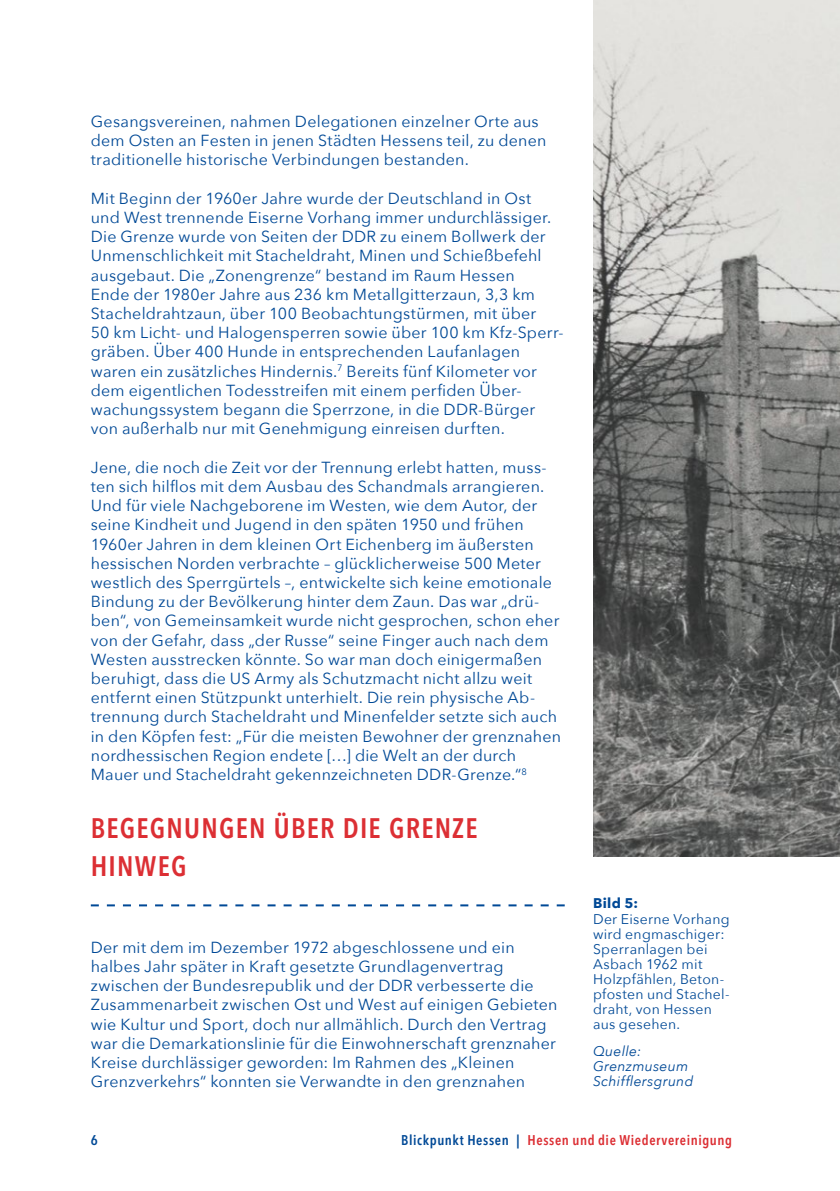
<style>
.page{position:relative;width:840px;height:1191px;background:#fff}
.page>*{position:absolute;margin:0;border:0;box-sizing:border-box;transform-origin:0 0}
.t1{font:600 condensed 28px/38.4px "Avenir Next LT Pro";letter-spacing:.045em;color:#dc2f34}
.t2{font:16px/19.2px "Avenir Next";letter-spacing:.015em;color:#004996}
.t3{font:14px/15.2px "Avenir Next";letter-spacing:.02em;color:#004996}
.t4{font:600 condensed 14px "Avenir Next LT Pro";letter-spacing:.045em;color:#dc2f34}
.t5{font:italic 14px/15.2px "Avenir Next";letter-spacing:.02em;color:#004996}
.t6{font:700 14px "Avenir Next";color:#004996}
.t7{font:600 condensed 14px "Avenir Next LT Pro";color:#004996}
.s1{color:#004996}
</style>
<div class="page">
<svg style="left:91px;top:904px;width:473px;height:2px"></svg>
<img style="left:593px;top:0;width:246px;height:857px">
<p class="t2" style="left:91px;top:111px;width:457px">Gesangsvereinen, nahmen Delegationen einzelner Orte aus dem Osten an Festen in jenen Städten Hessens teil, zu denen traditionelle historische Verbindungen bestanden.</p>
<p class="t2" style="left:91px;top:188px;width:474px">Mit Beginn der 1960er Jahre wurde der Deutschland in Ost und West trennende Eiserne Vorhang immer undurchlässiger.<br>Die Grenze wurde von Seiten der DDR zu einem Bollwerk der Unmenschlichkeit mit Stacheldraht, Minen und Schießbefehl ausgebaut. Die „Zonengrenze“ bestand im Raum Hessen<br>Ende der 1980er Jahre aus 236 km Metallgitterzaun, 3,3 km Stacheldrahtzaun, über 100 Beobachtungstürmen, mit über<br>50 km Licht- und Halogensperren sowie über 100 km Kfz-Sperr&shy;gräben. Über 400 Hunde in entsprechenden Laufanlagen waren ein zusätzliches Hindernis.<sup>7</sup> Bereits fünf Kilometer vor dem eigentlichen Todesstreifen mit einem perfiden Über&shy;wachungssystem begann die Sperrzone, in die DDR-Bürger von außerhalb nur mit Genehmigung einreisen durften.</p>
<p class="t2" style="left:91px;top:457px;width:471px">Jene, die noch die Zeit vor der Trennung erlebt hatten, muss&shy;ten sich hilflos mit dem Ausbau des Schandmals arrangieren.<br>Und für viele Nachgeborene im Westen, wie dem Autor, der seine Kindheit und Jugend in den späten 1950 und frühen 1960er Jahren in dem kleinen Ort Eichenberg im äußersten hessischen Norden verbrachte – glücklicherweise 500 Meter westlich des Sperrgürtels –, entwickelte sich keine emotionale Bindung zu der Bevölkerung hinter dem Zaun. Das war „drü&shy;ben“, von Gemeinsamkeit wurde nicht gesprochen, schon eher von der Gefahr, dass „der Russe“ seine Finger auch nach dem Westen ausstrecken könnte. So war man doch einigermaßen beruhigt, dass die US Army als Schutzmacht nicht allzu weit entfernt einen Stützpunkt unterhielt. Die rein physische Ab&shy;trennung durch Stacheldraht und Minenfelder setzte sich auch in den Köpfen fest: „Für die meisten Bewohner der grenznahen nordhessischen Region endete […] die Welt an der durch Mauer und Stacheldraht gekennzeichneten DDR-Grenze.“<sup>8</sup></p>
<h1 class="t1" style="left:91px;top:808px;width:388px">BEGEGNUNGEN ÜBER DIE GRENZE<br>HINWEG</h1>
<p class="t2" style="left:91px;top:937px;width:468px">Der mit dem im Dezember 1972 abgeschlossene und ein halbes Jahr später in Kraft gesetzte Grundlagenvertrag zwischen der Bundesrepublik und der DDR verbesserte die Zusammenarbeit zwischen Ost und West auf einigen Gebieten wie Kultur und Sport, doch nur allmählich. Durch den Vertrag war die Demarkationslinie für die Einwohnerschaft grenznaher Kreise durchlässiger geworden: Im Rahmen des „Kleinen Grenzverkehrs“ konnten sie Verwandte in den grenznahen</p>
<p class="t6" style="left:592px;top:891px;width:47px">Bild 5:</p>
<p class="t3" style="left:592px;top:910px;width:138px">Der Eiserne Vorhang wird engmaschiger:<br>Sperranlagen bei<br>Asbach 1962 mit<br>Holzpfählen, Beton&shy;pfosten und Stachel&shy;draht, von Hessen aus gesehen.</p>
<p class="t5" style="left:592px;top:1042px;width:102px">Quelle:<br>Grenzmuseum<br>Schifflers-grund</p>
<p class="t7" style="left:91px;top:1131px;width:8px">6</p>
<p class="t4" style="left:401px;top:1131px;width:332px"><span class="s1">Blickpunkt Hessen |</span> Hessen und die Wiedervereinigung</p>
</div>
